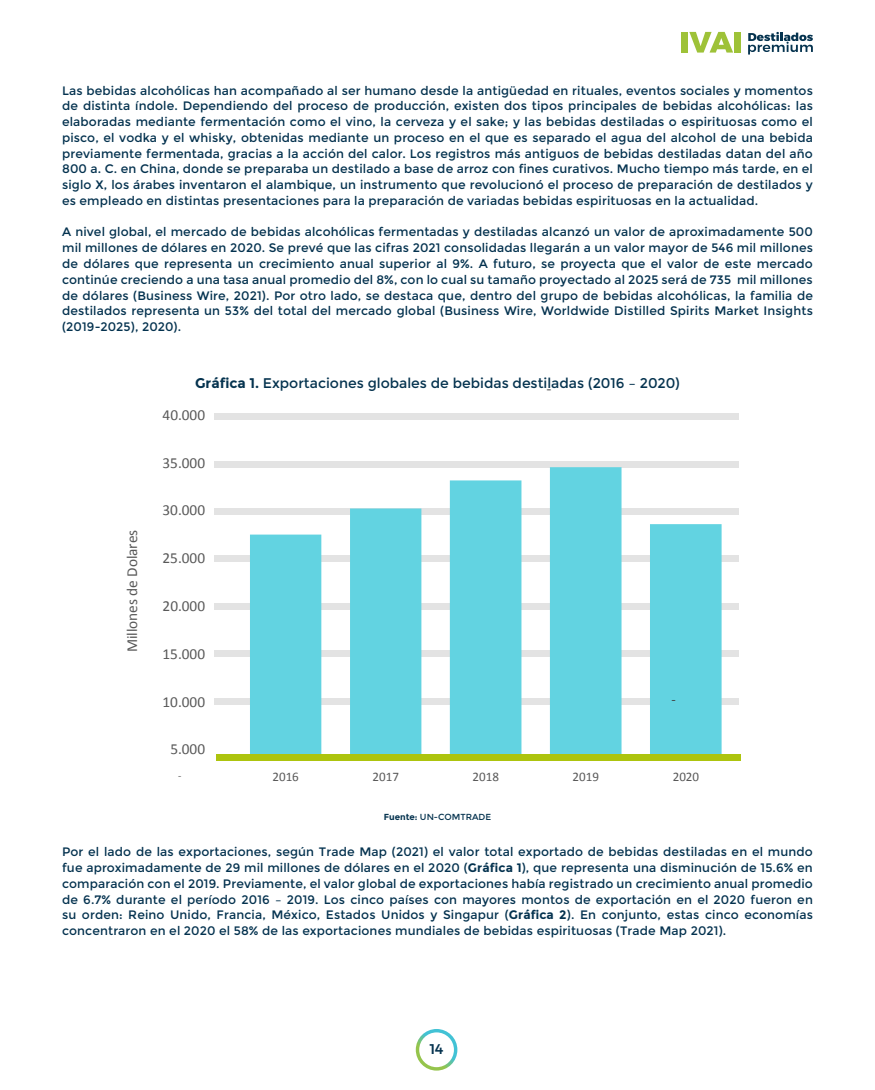
<style>
.page{position:relative;width:875px;height:1090px;background:#fff}
.page>*{position:absolute;margin:0;border:0;box-sizing:border-box;transform-origin:0 0}
.t1{font:16.62px "Calibri";color:#595959}
.t2{font:15.31px "Calibri";letter-spacing:.005em;color:#595959}
.t3{font:14.26px "Calibri";color:#404040}
.texto_gráficas{font:14px "Montserrat";color:#05334f}
.t4{font:500 14px "Montserrat";color:#04324f}
.t5{font:13.04px "Calibri";color:#595959}
.Estilo_de_párrafo_1{font:12.25px/15.8px "Montserrat";letter-spacing:.01em;color:#04324f;text-align:justify}
.t6{font:10.67px "Calibri";color:#595959}
.texto_gráficas-2{font:8.75px "Montserrat";color:#05334f}
.s1{font-weight:700}
</style>
<div class="page">
<svg style="left:416px;top:1029px;width:41px;height:41px"></svg>
<div style="left:682px;top:32px;width:6px;height:21px;background:#9ec238"></div>
<svg style="left:689px;top:32px;width:44px;height:21px"></svg>
<div style="left:735px;top:32px;width:6px;height:21px;background:#9ec238"></div>
<svg style="left:748px;top:32px;width:65px;height:23px"></svg>
<div style="left:214px;top:698px;width:524px;height:6px;background:#e3e3e3"></div>
<div style="left:214px;top:650px;width:524px;height:6px;background:#e3e3e3"></div>
<div style="left:214px;top:603px;width:524px;height:6px;background:#e3e3e3"></div>
<div style="left:214px;top:556px;width:524px;height:6px;background:#e3e3e3"></div>
<div style="left:214px;top:508px;width:524px;height:6px;background:#e3e3e3"></div>
<div style="left:214px;top:461px;width:524px;height:6px;background:#e3e3e3"></div>
<div style="left:214px;top:413px;width:524px;height:7px;background:#e3e3e3"></div>
<svg style="left:250px;top:467px;width:472px;height:287px;fill:#62d3e1"></svg>
<div style="left:217px;top:754px;width:524px;height:6px;background:#adc40e"></div>
<p class="Estilo_de_párrafo_1" style="left:62px;top:82px;width:752px">Las bebidas alcohólicas han acompañado al ser humano desde la antigüedad en rituales, eventos sociales y momentos de distinta índole. Dependiendo del proceso de producción, existen dos tipos principales de bebidas alcohólicas: las elaboradas mediante fermentación como el vino, la cerveza y el sake; y las bebidas destiladas o espirituosas como el pisco, el vodka y el whisky, obtenidas mediante un proceso en el que es separado el agua del alcohol de una bebida previamente fermentada, gracias a la acción del calor. Los registros más antiguos de bebidas destiladas datan del año 800 a. C. en China, donde se preparaba un destilado a base de arroz con fines curativos. Mucho tiempo más tarde, en el siglo X, los árabes inventaron el alambique, un instrumento que revolucionó el proceso de preparación de destilados y es empleado en distintas presentaciones para la preparación de variadas bebidas espirituosas en la actualidad.</p>
<p class="Estilo_de_párrafo_1" style="left:62px;top:224px;width:752px">A nivel global, el mercado de bebidas alcohólicas fermentadas y destiladas alcanzó un valor de aproximadamente 500 mil millones de dólares en 2020. Se prevé que las cifras 2021 consolidadas llegarán a un valor mayor de 546 mil millones de dólares que representa un crecimiento anual superior al 9%. A futuro, se proyecta que el valor de este mercado continúe creciendo a una tasa anual promedio del 8%, con lo cual su tamaño proyectado al 2025 será de 735 mil millones de dólares (Business Wire, 2021). Por otro lado, se destaca que, dentro del grupo de bebidas alcohólicas, la familia de destilados representa un 53% del total del mercado global (Business Wire, Worldwide Distilled Spirits Market Insights (2019-2025), 2020).</p>
<p class="texto_gráficas" style="left:195px;top:375px;width:486px"><span class="s1">Gráfica 1.</span> Exportaciones globales de bebidas destiladas (2016 – 2020)</p>
<p class="t1" style="left:546px;top:378px;width:7px">-</p>
<p class="t2" style="left:163px;top:405px;width:44px">40.000</p>
<p class="t2" style="left:162px;top:453px;width:44px">35.000</p>
<p class="t2" style="left:122px;top:652px;width:124px;rotate:-90deg">Millones de Dolares</p>
<p class="t2" style="left:162px;top:500px;width:44px">30.000</p>
<p class="t2" style="left:162px;top:548px;width:44px">25.000</p>
<p class="t2" style="left:163px;top:596px;width:44px">20.000</p>
<p class="t2" style="left:162px;top:644px;width:44px">15.000</p>
<p class="t2" style="left:162px;top:691px;width:44px">10.000</p>
<p class="t2" style="left:170px;top:739px;width:36px">5.000</p>
<p class="t6" style="left:178px;top:768px;width:5px">-</p>
<p class="t3" style="left:672px;top:690px;width:6px">-</p>
<p class="t5" style="left:272px;top:768px;width:28px">2016</p>
<p class="t5" style="left:372px;top:768px;width:28px">2017</p>
<p class="t5" style="left:473px;top:768px;width:28px">2018</p>
<p class="t5" style="left:573px;top:768px;width:28px">2019</p>
<p class="t5" style="left:673px;top:768px;width:28px">2020</p>
<p class="texto_gráficas-2" style="left:384px;top:811px;width:109px"><span class="s1">Fuente:</span> UN-COMTRADE</p>
<p class="Estilo_de_párrafo_1" style="left:62px;top:844px;width:752px">Por el lado de las exportaciones, según Trade Map (2021) el valor total exportado de bebidas destiladas en el mundo fue aproximadamente de 29 mil millones de dólares en el 2020 (<span class="s1">Gráfica 1</span>), que representa una disminución de 15.6% en comparación con el 2019. Previamente, el valor global de exportaciones había registrado un crecimiento anual promedio de 6.7% durante el período 2016 – 2019. Los cinco países con mayores montos de exportación en el 2020 fueron en su orden: Reino Unido, Francia, México, Estados Unidos y Singapur (<span class="s1">Gráfica 2</span>). En conjunto, estas cinco economías concentraron en el 2020 el 58% de las exportaciones mundiales de bebidas espirituosas (Trade Map 2021).</p>
<p class="t4" style="left:430px;top:1037px;width:15px">14</p>
</div>
